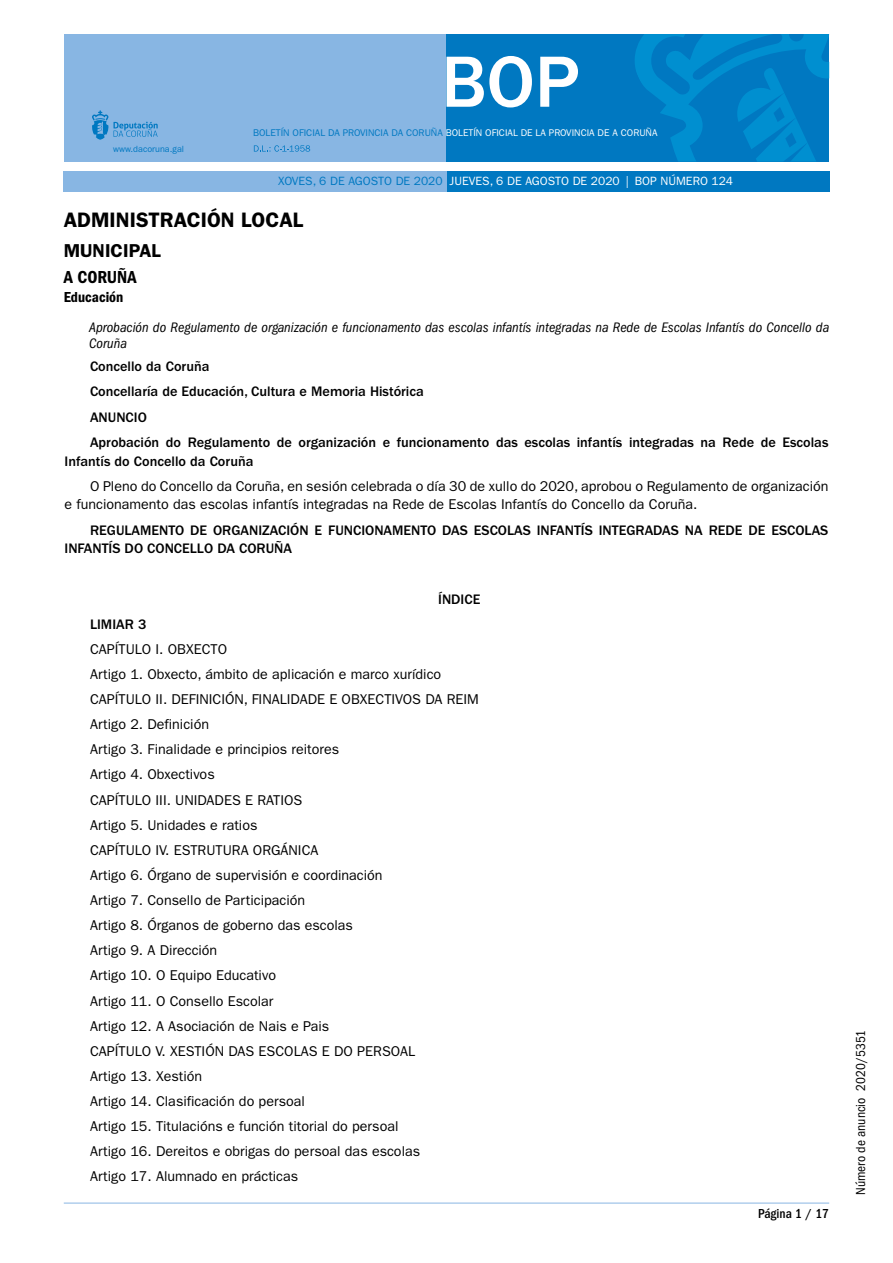
<style>
.page{position:relative;width:893px;height:1263px;background:#fff}
.page>*{position:absolute;margin:0;border:0;box-sizing:border-box;transform-origin:0 0}
.t1{font:500 75px "ITC Franklin Gothic Std";color:#fff}
.t2{font:600 21px "ITC Franklin Gothic Std";color:#000}
.t3{font:600 18.75px "ITC Franklin Gothic Std";color:#000}
.t4{font:18px "ITC Franklin Gothic Std Dm Cd";color:#000}
.t5{font:15px "ITC Franklin Gothic Std Dm Cd";color:#000}
.t6{font:14.25px/25px "ITC Franklin Gothic Std";color:#000}
.t7{font:500 14.25px/25px "ITC Franklin Gothic Std";color:#000}
.t8{font:italic condensed 14.25px/16.5px "ITC Franklin Gothic Std";color:#000}
.t9{font:condensed 13.5px "ITC Franklin Gothic Std";color:#000}
.t10{font:500 condensed 13.5px "ITC Franklin Gothic Std";color:#000}
.t11{font:12px "ITC Franklin Gothic Std";color:#fff}
.t12{font:9.75px "ITC Franklin Gothic Std";color:#fff}
.t13{font:9px "ITC Franklin Gothic Std";color:#0078c1}
.s1{color:#0078c1}
</style>
<div class="page">
<div style="left:64px;top:34px;width:382px;height:128px;background:#88b6e3"></div>
<div style="left:446px;top:34px;width:383px;height:128px;background:#0078c1"></div>
<svg style="left:254px;top:145px;width:56px;height:7px"></svg>
<svg style="left:92px;top:110px;width:66px;height:30px"></svg>
<svg style="left:635px;top:34px;width:194px;height:128px"></svg>
<div style="left:446px;top:171px;width:383px;height:20px;background:#0078c1"></div>
<div style="left:64px;top:171px;width:383px;height:20px;background:#88b6e3"></div>
<hr style="left:64px;top:1203px;width:765px;height:1px;background:#88b6e3">
<p class="t13" style="left:113px;top:143px;width:72px">www.dacoruna.gal</p>
<h1 class="t1" style="left:441px;top:40px;width:140px">BOP</h1>
<p class="t12" style="left:253px;top:127px;width:406px"><span class="s1">BOLETÍN OFICIAL DA PROVINCIA DA CORUÑA</span> BOLETÍN OFICIAL DE LA PROVINCIA DE A CORUÑA</p>
<p class="t11" style="left:278px;top:174px;width:457px"><span class="s1">XOVES, 6 DE AGOSTO DE 2020</span> JUEVES, 6 DE AGOSTO DE 2020 | BOP NÚMERO 124</p>
<h2 class="t2" style="left:64px;top:207px;width:229px">ADMINISTRACIÓN LOCAL</h2>
<h3 class="t3" style="left:64px;top:239px;width:88px">MUNICIPAL</h3>
<p class="t4" style="left:64px;top:267px;width:74px">A Coruña</p>
<p class="t5" style="left:64px;top:289px;width:61px">Educación</p>
<p class="t8" style="left:89px;top:319px;width:741px">Aprobación do Regulamento de organización e funcionamento das escolas infantís integradas na Rede de Escolas Infantís do Concello da<br>Coruña</p>
<p class="t7" style="left:90px;top:354px;width:740px">Concello da Coruña<br>Concellaría de Educación, Cultura e Memoria Histórica<br>ANUNCIO<br>Aprobación do Regulamento de organización e funcionamento das escolas infantís integradas na Rede de Escolas</p>
<p class="t7" style="left:65px;top:448px;width:191px">Infantís do Concello da Coruña</p>
<p class="t6" style="left:65px;top:476px;width:765px;line-height:18.8px;text-indent:26px">O Pleno do Concello da Coruña, en sesión celebrada o día 30 de xullo do 2020, aprobou o Regulamento de organización e funcionamento das escolas infantís integradas na Rede de Escolas Infantís do Concello da Coruña.</p>
<p class="t7" style="left:65px;top:521px;width:765px;line-height:18.8px;text-indent:26px">REGULAMENTO DE ORGANIZACIÓN E FUNCIONAMENTO DAS ESCOLAS INFANTÍS INTEGRADAS NA REDE DE ESCOLAS<br>INFANTÍS DO CONCELLO DA CORUÑA</p>
<p class="t7" style="left:438px;top:586px;width:44px">ÍNDICE</p>
<p class="t7" style="left:90px;top:611px;width:58px">LIMIAR 3</p>
<p class="t6" style="left:90px;top:636px;width:390px">CAPÍTULO I. OBXECTO<br>Artigo 1. Obxecto, ámbito de aplicación e marco xurídico CAPÍTULO II. DEFINICIÓN, FINALIDADE E OBXECTIVOS DA REIM Artigo 2. Definición<br>Artigo 3. Finalidade e principios reitores<br>Artigo 4. Obxectivos<br>CAPÍTULO III. UNIDADES E RATIOS<br>Artigo 5. Unidades e ratios<br>CAPÍTULO IV. ESTRUTURA ORGÁNICA<br>Artigo 6. Órgano de supervisión e coordinación<br>Artigo 7. Consello de Participación<br>Artigo 8. Órganos de goberno das escolas<br>Artigo 9. A Dirección<br>Artigo 10. O Equipo Educativo<br>Artigo 11. O Consello Escolar<br>Artigo 12. A Asociación de Nais e Pais<br>CAPÍTULO V. XESTIÓN DAS ESCOLAS E DO PERSOAL<br>Artigo 13. Xestión<br>Artigo 14. Clasificación do persoal<br>Artigo 15. Titulacións e función titorial do persoal<br>Artigo 16. Dereitos e obrigas do persoal das escolas<br>Artigo 17. Alumnado en prácticas</p>
<p class="t10" style="left:758px;top:1206px;width:73px">Página 1 / 17</p>
<p class="t9" style="left:853px;top:1195px;width:167px;rotate:-90deg">Número de anuncio 2020/5351</p>
</div>
